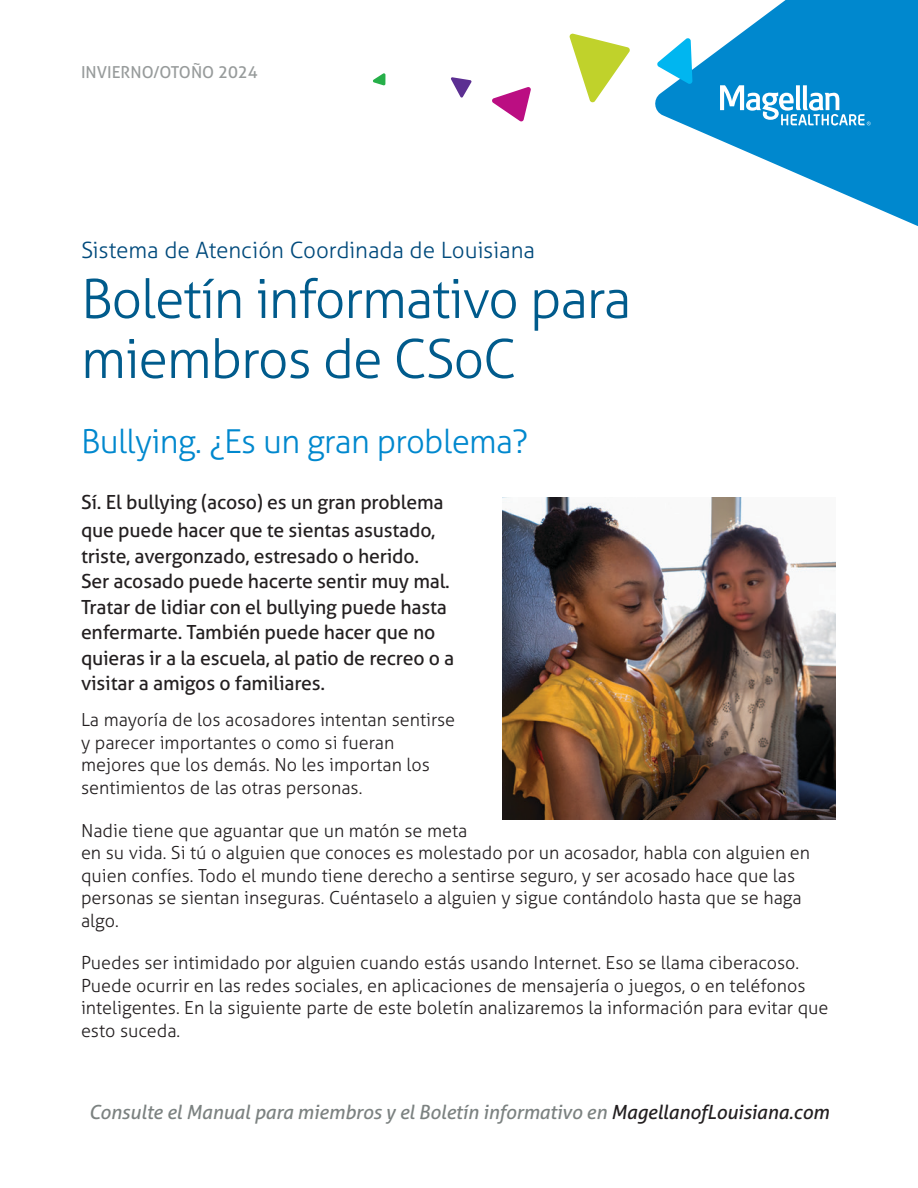
<style>
.page{position:relative;width:918px;height:1188px;background:#fff}
.page>*{position:absolute;margin:0;border:0;box-sizing:border-box;transform-origin:0 0}
.Headline{font:300 54px/60px "Aller";letter-spacing:-.025em;color:#005b8c}
.t1{font:300 33px "Aller";letter-spacing:-.02em;color:#0088ce}
.Headline-2{font:300 22.5px "Aller";letter-spacing:-.005em;color:#004a7c}
.Intro_text{font:19.5px/25.5px "Aller";letter-spacing:-.01em;color:#231f20}
.Footer_URL{font:italic 19.5px "Aller";letter-spacing:-.01em;color:#7c8281}
.Body_copy{font:300 18px/22.5px "Aller";color:#231f20}
.Footer_URL-2{font:16.5px "Aller";color:#979b9b}
.s1{color:#231f20}
</style>
<div class="page">
<svg style="left:655px;top:0;width:263px;height:226px;fill:#0088ce"></svg>
<svg style="left:451px;top:77px;width:21px;height:21px"></svg>
<svg style="left:373px;top:73px;width:12px;height:13px"></svg>
<svg style="left:569px;top:33px;width:61px;height:70px"></svg>
<svg style="left:657px;top:37px;width:36px;height:48px"></svg>
<svg style="left:492px;top:87px;width:39px;height:35px"></svg>
<svg style="left:720px;top:85px;width:151px;height:41px"></svg>
<img style="left:503px;top:497px;width:333px;height:322px">
<p class="Footer_URL-2" style="left:81px;top:62px;width:178px">INVIERNO/OTOÑO 2024</p>
<p class="Headline-2" style="left:81px;top:236px;width:455px">Sistema de Atención Coordinada de Louisiana</p>
<p class="Headline" style="left:81px;top:269px;width:552px">Boletín informativo para miembros de CSoC</p>
<p class="t1" style="left:81px;top:422px;width:449px">Bullying. ¿Es un gran problema?</p>
<p class="Intro_text" style="left:81px;top:488px;width:364px;line-height:28.5px">Sí. El bullying (acoso) es un gran problema que puede hacer que te sientas asustado,</p>
<p class="Intro_text" style="left:81px;top:543px;width:375px">triste, avergonzado, estresado o herido.<br>Ser acosado puede hacerte sentir muy mal.<br>Tratar de lidiar con el bullying puede hasta enfermarte. También puede hacer que no quieras ir a la escuela, al patio de recreo o a visitar a amigos o familiares.</p>
<p class="Body_copy" style="left:81px;top:709px;width:376px">La mayoría de los acosadores intentan sentirse y parecer importantes o como si fueran mejores que los demás. No les importan los sentimientos de las otras personas.</p>
<p class="Body_copy" style="left:81px;top:819px;width:731px">Nadie tiene que aguantar que un matón se meta<br>en su vida. Si tú o alguien que conoces es molestado por un acosador, habla con alguien en quien confíes. Todo el mundo tiene derecho a sentirse seguro, y ser acosado hace que las personas se sientan inseguras. Cuéntaselo a alguien y sigue contándolo hasta que se haga algo.</p>
<p class="Body_copy" style="left:81px;top:952px;width:749px">Puedes ser intimidado por alguien cuando estás usando Internet. Eso se llama ciberacoso.<br>Puede ocurrir en las redes sociales, en aplicaciones de mensajería o juegos, o en teléfonos inteligentes. En la siguiente parte de este boletín analizaremos la información para evitar que esto suceda.</p>
<p class="Footer_URL" style="left:89px;top:1101px;width:742px">Consulte el Manual para miembros y el Boletín informativo en <span class="s1">MagellanofLouisiana.com</span></p>
</div>
